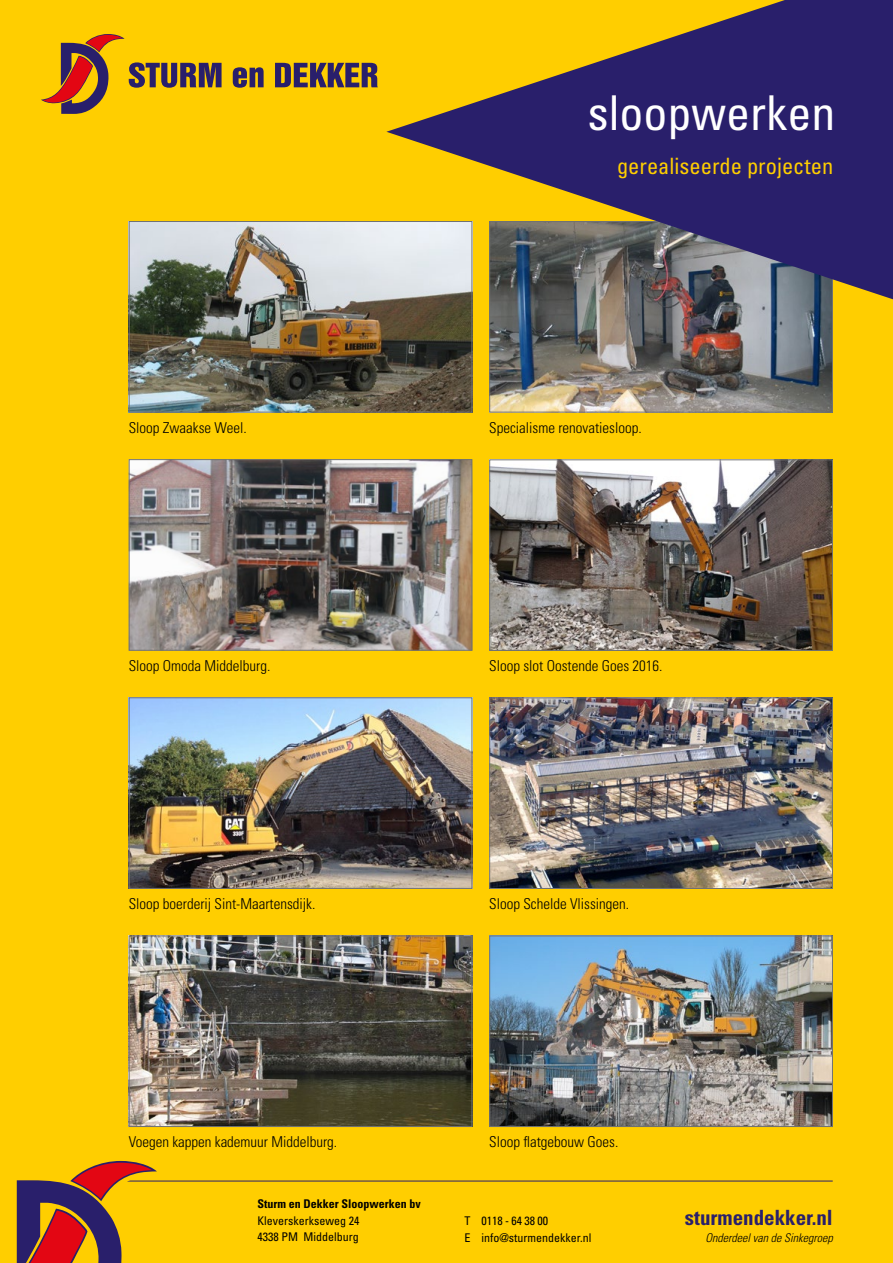
<style>
.page{position:relative;width:893px;height:1263px;background:#ffce00}
.page>*{position:absolute;margin:0;border:0;box-sizing:border-box;transform-origin:0 0}
.t1{font:condensed 48px "Univers";color:#fff}
.t2{font:condensed 22.5px "Univers";color:#ffce00}
.t3{font:700 condensed 21px "Univers";color:#291f6b}
.t4{font:300 condensed 15px "Univers";color:#000}
.t5{font:condensed 12px/16.5px "Univers";color:#000}
.t6{font:700 condensed 12px "Univers";color:#000}
.t7{font:italic 300 condensed 12px "Univers";color:#000}
</style>
<div class="page">
<hr style="left:91px;top:1181px;width:742px;height:1px;background:#291f6b">
<svg style="left:41px;top:34px;width:337px;height:80px"></svg>
<svg style="left:16px;top:1161px;width:146px;height:102px"></svg>
<img style="left:131px;top:699px;width:339px;height:188px">
<div style="left:129px;top:697px;width:343px;height:192px;border:1px solid #717271"></div>
<img style="left:131px;top:461px;width:339px;height:188px">
<div style="left:129px;top:459px;width:343px;height:192px;border:1px solid #717271"></div>
<img style="left:131px;top:937px;width:339px;height:188px">
<div style="left:129px;top:935px;width:343px;height:192px;border:1px solid #717271"></div>
<img style="left:491px;top:461px;width:340px;height:188px">
<div style="left:489px;top:459px;width:344px;height:192px;border:1px solid #717271"></div>
<img style="left:491px;top:302px;width:340px;height:108px">
<img style="left:131px;top:223px;width:339px;height:187px">
<div style="left:129px;top:221px;width:343px;height:191px;border:1px solid #717271"></div>
<img style="left:491px;top:699px;width:340px;height:188px">
<div style="left:489px;top:697px;width:344px;height:192px;border:1px solid #717271"></div>
<img style="left:491px;top:937px;width:340px;height:188px">
<div style="left:489px;top:935px;width:344px;height:192px;border:1px solid #717271"></div>
<svg style="left:386px;top:0;width:507px;height:302px;fill:#291f6b"></svg>
<h1 class="t1" style="left:587px;top:82px;width:249px">sloopwerken</h1>
<h2 class="t2" style="left:617px;top:151px;width:218px">gerealiseerde projecten</h2>
<p class="t4" style="left:129px;top:418px;width:119px">Sloop Zwaakse Weel.</p>
<p class="t4" style="left:489px;top:418px;width:154px">Specialisme renovatiesloop.</p>
<p class="t4" style="left:129px;top:656px;width:143px">Sloop Omoda Middelburg.</p>
<p class="t4" style="left:129px;top:895px;width:188px">Sloop boerderij Sint-Maartensdijk.</p>
<p class="t4" style="left:489px;top:656px;width:175px">Sloop slot Oostende Goes 2016.</p>
<p class="t4" style="left:489px;top:894px;width:141px">Sloop Schelde Vlissingen.</p>
<p class="t4" style="left:129px;top:1133px;width:210px">Voegen kappen kademuur Middelburg.</p>
<p class="t4" style="left:489px;top:1133px;width:131px">Sloop flatgebouw Goes.</p>
<p class="t6" style="left:258px;top:1196px;width:165px">Sturm en Dekker Sloopwerken bv</p>
<p class="t5" style="left:258px;top:1212px;width:103px">Kleverskerkseweg 24<br>4338 PM Middelburg</p>
<p class="t5" style="left:464px;top:1212px;width:128px">T 0118 - 64 38 00<br>E info@sturmendekker.nl</p>
<h3 class="t3" style="left:685px;top:1204px;width:149px">sturmendekker.nl</h3>
<p class="t7" style="left:705px;top:1230px;width:129px">Onderdeel van de Sinkegroep</p>
</div>
